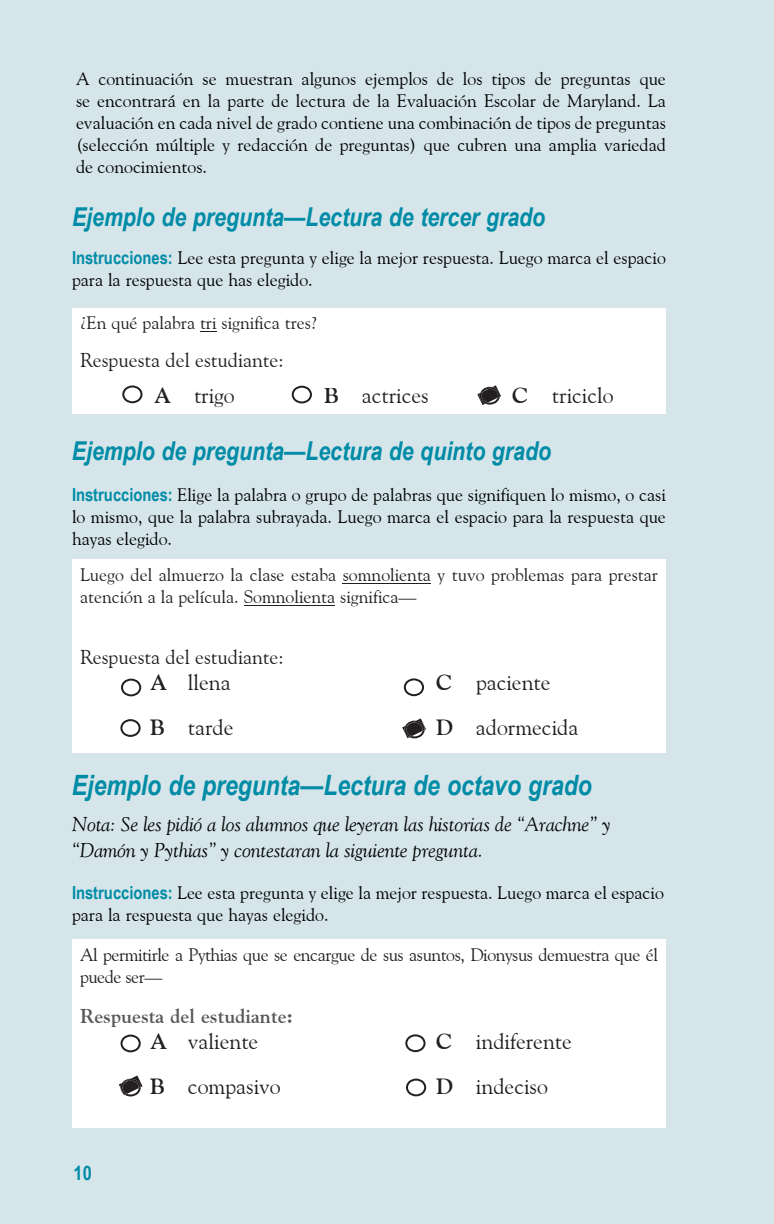
<style>
.page{position:relative;width:774px;height:1224px;background:#d5e5ea}
.page>*{position:absolute;margin:0;border:0;box-sizing:border-box;transform-origin:0 0}
.t1{font:italic 700 28px "Arial Narrow";color:#008ba6}
.t2{font:italic 700 26px "Arial Narrow";color:#008ba6}
.t3{font:22px "Goudy Old Style BT";color:#231f20}
.t4{font:20px/26px "Goudy Old Style Italic BT";color:#000}
.t5{font:20px "Goudy Old Style BT";color:#231f20}
.t6{font:700 20px "Goudy";color:#57585a}
.t7{font:700 20px "Arial Narrow";color:#008ba6}
.t8{font:18px/22px "Goudy Old Style BT";color:#000;text-align:justify}
.t9{font:18px/22px "Goudy Old Style BT";color:#231f20}
.t10{font:18px/22px "Goudy Old Style BT";letter-spacing:-.025em;color:#231f20}
.s1{font-family:"Arial Narrow";font-weight:700;color:#008ba6}
.s2{font-family:"Goudy";font-weight:700}
</style>
<div class="page">
<div style="left:72px;top:560px;width:594px;height:193px;background:#fff"></div>
<hr style="left:343px;top:583px;width:88px;height:1px;background:#231f20">
<hr style="left:244px;top:605px;width:91px;height:1px;background:#231f20">
<svg style="left:121px;top:679px;width:20px;height:17px"></svg>
<svg style="left:120px;top:719px;width:21px;height:18px"></svg>
<svg style="left:404px;top:678px;width:20px;height:18px"></svg>
<div style="left:72px;top:939px;width:594px;height:188px;background:#fff"></div>
<svg style="left:121px;top:1035px;width:20px;height:17px"></svg>
<svg style="left:406px;top:1079px;width:20px;height:17px"></svg>
<svg style="left:405px;top:1034px;width:21px;height:18px"></svg>
<svg style="left:402px;top:718px;width:24px;height:20px"></svg>
<svg style="left:119px;top:1076px;width:24px;height:20px"></svg>
<div style="left:72px;top:308px;width:594px;height:106px;background:#fff"></div>
<svg style="left:200px;top:331px;width:17px;height:1px"></svg>
<svg style="left:122px;top:385px;width:21px;height:18px"></svg>
<svg style="left:292px;top:386px;width:20px;height:17px"></svg>
<svg style="left:477px;top:385px;width:24px;height:20px"></svg>
<p class="t8" style="left:76px;top:68px;width:592px">A continuación se muestran algunos ejemplos de los tipos de preguntas que se encontrará en la parte de lectura de la Evaluación Escolar de Maryland. La evaluación en cada nivel de grado contiene una combinación de tipos de preguntas (selección múltiple y redacción de preguntas) que cubren una amplia variedad de conocimientos.</p>
<h2 class="t2" style="left:72px;top:198px;width:475px">Ejemplo de pregunta—Lectura de tercer grado</h2>
<p class="t8" style="left:72px;top:246px;width:596px"><span class="s1">Instrucciones:</span> Lee esta pregunta y elige la mejor respuesta. Luego marca el espacio para la respuesta que has elegido.</p>
<p class="t9" style="left:80px;top:312px;width:239px">¿En qué palabra tri significa tres?</p>
<p class="t5" style="left:80px;top:348px;width:205px">Respuesta del estudiante:</p>
<p class="t3" style="left:154px;top:382px;width:82px"><span class="s2">A</span> trigo</p>
<p class="t3" style="left:324px;top:382px;width:106px"><span class="s2">B</span> actrices</p>
<p class="t3" style="left:512px;top:382px;width:103px"><span class="s2">C</span> triciclo</p>
<h2 class="t2" style="left:72px;top:431px;width:481px">Ejemplo de pregunta—Lectura de quinto grado</h2>
<p class="t8" style="left:72px;top:483px;width:595px"><span class="s1">Instrucciones:</span> Elige la palabra o grupo de palabras que signifiquen lo mismo, o casi lo mismo, que la palabra subrayada. Luego marca el espacio para la respuesta que hayas elegido.</p>
<p class="t9" style="left:80px;top:564px;width:580px">Luego del almuerzo la clase estaba somnolienta y tuvo problemas para prestar atención a la película. Somnolienta significa—</p>
<p class="t5" style="left:80px;top:645px;width:205px">Respuesta del estudiante:</p>
<p class="t3" style="left:150px;top:669px;width:82px"><span class="s2">A</span> llena</p>
<p class="t3" style="left:436px;top:669px;width:116px"><span class="s2">C</span> paciente</p>
<p class="t3" style="left:150px;top:714px;width:85px"><span class="s2">B</span> tarde</p>
<p class="t3" style="left:436px;top:714px;width:144px"><span class="s2">D</span> adormecida</p>
<h1 class="t1" style="left:72px;top:764px;width:521px">Ejemplo de pregunta—Lectura de octavo grado</h1>
<p class="t4" style="left:72px;top:810px;width:540px">Nota: Se les pidió a los alumnos que leyeran las historias de “Arachne” y “Damón y Pythias” y contestaran la siguiente pregunta.</p>
<p class="t8" style="left:72px;top:881px;width:593px"><span class="s1">Instrucciones:</span> Lee esta pregunta y elige la mejor respuesta. Luego marca el espacio para la respuesta que hayas elegido.</p>
<p class="t10" style="left:80px;top:943px;width:579px">Al permitirle a Pythias que se encargue de sus asuntos, Dionysus demuestra que él puede ser—</p>
<p class="t6" style="left:80px;top:1004px;width:215px">Respuesta del estudiante:</p>
<p class="t3" style="left:150px;top:1028px;width:110px"><span class="s2">A</span> valiente</p>
<p class="t3" style="left:436px;top:1028px;width:138px"><span class="s2">C</span> indiferente</p>
<p class="t3" style="left:150px;top:1073px;width:132px"><span class="s2">B</span> compasivo</p>
<p class="t3" style="left:436px;top:1073px;width:114px"><span class="s2">D</span> indeciso</p>
<p class="t7" style="left:74px;top:1158px;width:20px">10</p>
</div>
